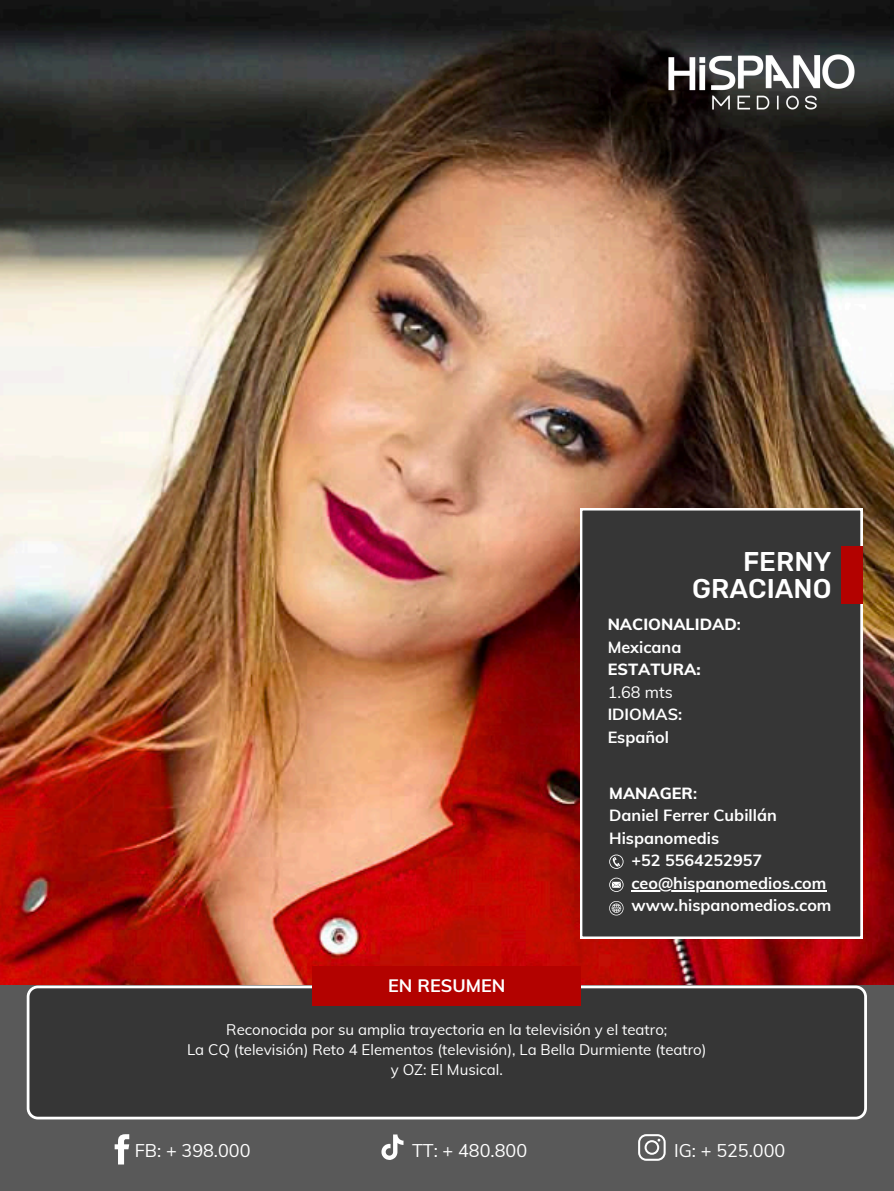
<style>
.page{position:relative;width:894px;height:1191px;background:#fff}
.page>*{position:absolute;margin:0;border:0;box-sizing:border-box;transform-origin:0 0}
.t1{font:500 27px/27px "Rubik";color:#fff;text-align:right}
.t2{font:18px "Muli";color:#fff}
.t3{font:700 18px "Muli";color:#fff}
.t4{font:700 16.2px/22.5px "Muli";color:#fff}
.t5{font:800 16.2px/22.5px "Muli";color:#fff}
.t6{font:16.2px "Muli";color:#fff}
.t7{font:15px "Muli";color:#fff}
.s1{font-weight:700}
.s2{font-weight:800}
</style>
<div class="page">
<img style="left:0;top:0;width:893px;height:985px">
<div style="left:0;top:985px;width:893px;height:205px;background:#595959"></div>
<div style="left:27px;top:985px;width:839px;height:134px;background:#363636"></div>
<div style="left:313px;top:965px;width:267px;height:40px;background:#b30200"></div>
<div style="left:580px;top:508px;width:282px;height:430px;background:#363636"></div>
<div style="left:841px;top:546px;width:21px;height:57px;background:#b30200"></div>
<hr style="left:631px;top:890px;width:195px;height:1px;background:#fff">
<svg style="left:609px;top:854px;width:14px;height:14px"></svg>
<svg style="left:609px;top:877px;width:14px;height:14px"></svg>
<svg style="left:609px;top:900px;width:14px;height:15px"></svg>
<svg style="left:638px;top:1134px;width:27px;height:26px"></svg>
<svg style="left:115px;top:1134px;width:14px;height:30px"></svg>
<svg style="left:381px;top:1134px;width:22px;height:25px"></svg>
<img style="left:648px;top:43px;width:223px;height:78px">
<p class="t1" style="left:692px;top:548px;width:141px">FERNY<br>GRACIANO</p>
<p class="t5" style="left:607px;top:612px;width:135px">NACIONALIDAD<span class="s1">:<br>Mexicana</span></p>
<p class="t5" style="left:607px;top:657px;width:94px">ESTATURA:</p>
<p class="t6" style="left:607px;top:681px;width:66px">1.68 mts</p>
<p class="t4" style="left:607px;top:702px;width:76px">IDIOMAS:<br>Español</p>
<p class="t4" style="left:609px;top:781px;width:169px"><span class="s2">MANAGER</span>:<br>Daniel Ferrer Cubillán<br>Hispanomedis</p>
<p class="t4" style="left:631px;top:849px;width:201px">+52 5564252957 ceo@hispanomedios.com www.hispanomedios.com</p>
<p class="t3" style="left:388px;top:974px;width:119px">EN RESUMEN</p>
<h1 class="t7" style="left:226px;top:1019px;width:442px">Reconocida por su amplia trayectoria en la televisión y el teatro;</h1>
<p class="t7" style="left:187px;top:1039px;width:521px">La CQ (televisión) Reto 4 Elementos (televisión), La Bella Durmiente (teatro)</p>
<p class="t7" style="left:391px;top:1059px;width:113px">y OZ: El Musical.</p>
<p class="t2" style="left:135px;top:1138px;width:117px">FB: + 398.000</p>
<h2 class="t2" style="left:412px;top:1138px;width:117px">TT: + 480.800</h2>
<p class="t2" style="left:674px;top:1138px;width:113px">IG: + 525.000</p>
</div>
